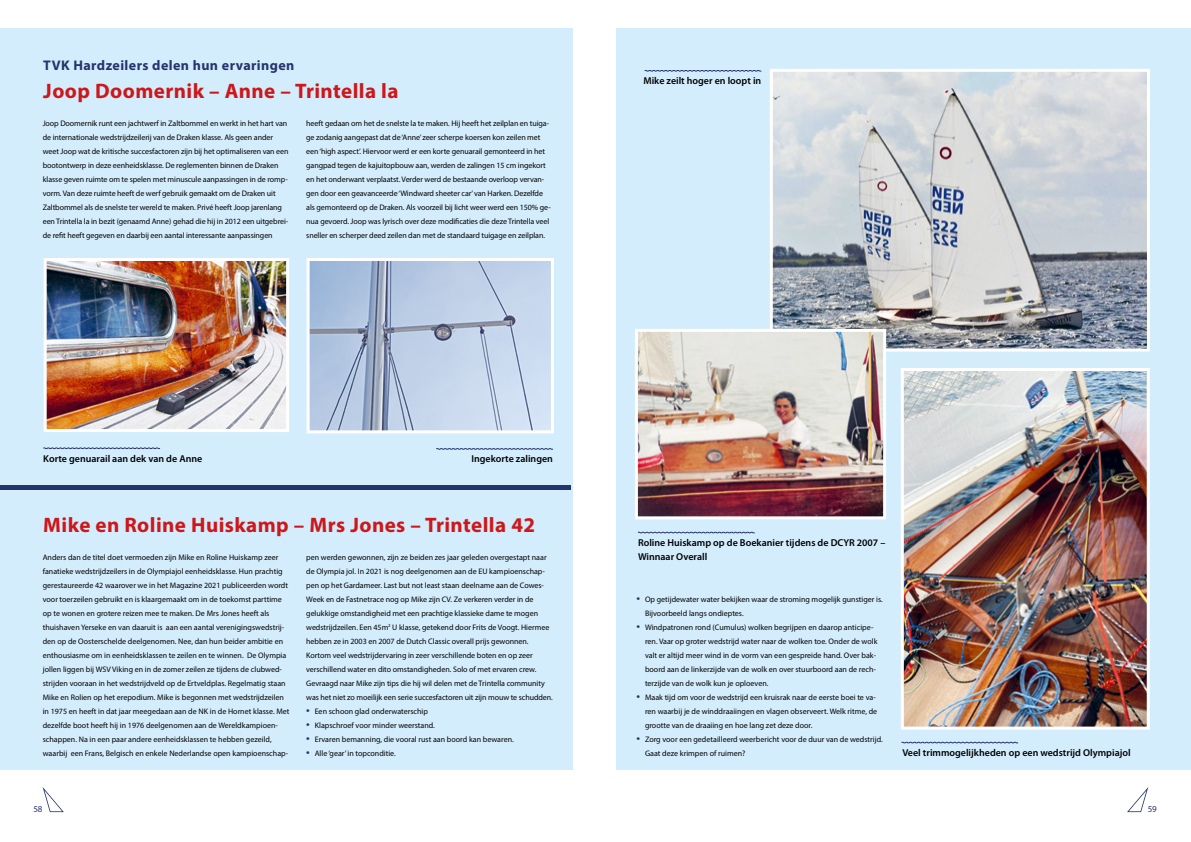
<style>
.page{position:relative;width:1191px;height:842px;background:#fff}
.page>*{position:absolute;margin:0;border:0;box-sizing:border-box;transform-origin:0 0}
.t1{font:700 21px "Myriad Pro";letter-spacing:.02em;color:#cd171a}
.t2{font:700 14px "Myriad Pro";letter-spacing:.03em;color:#25346d}
.t3{font:600 10px/14px "Myriad Pro";color:#000}
.t4{font:9px "Myriad Pro";color:#25346d}
.t5{font:8px/14px "Myriad Pro";letter-spacing:-.005em;color:#000}
.s1{font-size:13px;color:#25346d}
</style>
<div class="page">
<svg style="left:1127px;top:787px;width:21px;height:25px"></svg>
<svg style="left:43px;top:787px;width:21px;height:25px"></svg>
<div style="left:616px;top:28px;width:575px;height:742px;background:#d4edfc"></div>
<div style="left:0;top:28px;width:573px;height:742px;background:#d4edfc"></div>
<img style="left:48px;top:262px;width:237px;height:166px">
<div style="left:44px;top:258px;width:245px;height:174px;border:3px solid #fff"></div>
<img style="left:311px;top:262px;width:239px;height:167px">
<div style="left:307px;top:258px;width:247px;height:175px;border:3px solid #fff"></div>
<svg style="left:43px;top:447px;width:117px;height:2px"></svg>
<svg style="left:436px;top:448px;width:117px;height:2px"></svg>
<hr style="left:0;top:486px;width:571px;height:4px;background:#25346d">
<img style="left:904px;top:372px;width:241px;height:353px">
<div style="left:900px;top:368px;width:249px;height:361px;border:3px solid #fff"></div>
<img style="left:774px;top:73px;width:372px;height:275px">
<div style="left:770px;top:69px;width:380px;height:283px;border:3px solid #fff"></div>
<svg style="left:644px;top:70px;width:117px;height:2px"></svg>
<svg style="left:637px;top:532px;width:118px;height:1px"></svg>
<svg style="left:901px;top:742px;width:117px;height:1px"></svg>
<img style="left:639px;top:333px;width:243px;height:182px">
<div style="left:635px;top:329px;width:251px;height:190px;border:3px solid #fff"></div>
<h2 class="t2" style="left:43px;top:56px;width:253px">TVK Hardzeilers delen hun ervaringen</h2>
<h1 class="t1" style="left:43px;top:77px;width:357px">Joop Doomernik – Anne – Trintella la</h1>
<p class="t5" style="left:43px;top:116px;width:247px">Joop Doomernik runt een jachtwerf in Zaltbommel en werkt in het hart van de internationale wedstrijdzeilerij van de Draken klasse. Als geen ander weet Joop wat de kritische succesfactoren zijn bij het optimaliseren van een bootontwerp in deze eenheidsklasse. De reglementen binnen de Draken klasse geven ruimte om te spelen met minuscule aanpassingen in de romp&shy;vorm. Van deze ruimte heeft de werf gebruik gemaakt om de Draken uit Zaltbommel als de snelste ter wereld te maken. Privé heeft Joop jarenlang een Trintella la in bezit (genaamd Anne) gehad die hij in 2012 een uitgebrei&shy;de refit heeft gegeven en daarbij een aantal interessante aanpassingen</p>
<p class="t5" style="left:306px;top:116px;width:246px">heeft gedaan om het de snelste la te maken. Hij heeft het zeilplan en tuiga&shy;ge zodanig aangepast dat de ‘Anne’ zeer scherpe koersen kon zeilen met een ‘high aspect’. Hiervoor werd er een korte genuarail gemonteerd in het gangpad tegen de kajuitopbouw aan, werden de zalingen 15 cm ingekort en het onderwant verplaatst. Verder werd de bestaande overloop vervan&shy;gen door een geavanceerde ‘Windward sheeter car’ van Harken. Dezelfde als gemonteerd op de Draken. Als voorzeil bij licht weer werd een 150% ge&shy;nua gevoerd. Joop was lyrisch over deze modificaties die deze Trintella veel sneller en scherper deed zeilen dan met de standaard tuigage en zeilplan.</p>
<p class="t3" style="left:643px;top:73px;width:119px">Mike zeilt hoger en loopt in</p>
<p class="t3" style="left:43px;top:451px;width:160px">Korte genuarail aan dek van de Anne</p>
<p class="t3" style="left:471px;top:451px;width:83px">Ingekorte zalingen</p>
<h1 class="t1" style="left:43px;top:511px;width:493px">Mike en Roline Huiskamp – Mrs Jones – Trintella 42</h1>
<p class="t5" style="left:43px;top:550px;width:248px">Anders dan de titel doet vermoeden zijn Mike en Roline Huiskamp zeer fanatieke wedstrijdzeilers in de Olympiajol eenheidsklasse. Hun prachtig gerestaureerde 42 waarover we in het Magazine 2021 publiceerden wordt voor toerzeilen gebruikt en is klaargemaakt om in de toekomst parttime op te wonen en grotere reizen mee te maken. De Mrs Jones heeft als thuishaven Yerseke en van daaruit is aan een aantal verenigingswedstrij&shy;den op de Oosterschelde deelgenomen. Nee, dan hun beider ambitie en enthousiasme om in eenheidsklassen te zeilen en te winnen. De Olympia jollen liggen bij WSV Viking en in de zomer zeilen ze tijdens de clubwed&shy;strijden vooraan in het wedstrijdveld op de Ertveldplas. Regelmatig staan Mike en Rolien op het erepodium. Mike is begonnen met wedstrijdzeilen in 1975 en heeft in dat jaar meegedaan aan de NK in de Hornet klasse. Met dezelfde boot heeft hij in 1976 deelgenomen aan de Wereldkampioen&shy;schappen. Na in een paar andere eenheidsklassen te hebben gezeild, waarbij een Frans, Belgisch en enkele Nederlandse open kampioenschap-</p>
<p class="t5" style="left:306px;top:550px;width:248px">pen werden gewonnen, zijn ze beiden zes jaar geleden overgestapt naar de Olympia jol. In 2021 is nog deelgenomen aan de EU kampioenschap&shy;pen op het Gardameer. Last but not least staan deelname aan de Cowes-Week en de Fastnetrace nog op Mike zijn CV. Ze verkeren verder in de gelukkige omstandigheid met een prachtige klassieke dame te mogen wedstrijdzeilen. Een 45m<sup>2</sup> U klasse, getekend door Frits de Voogt. Hiermee hebben ze in 2003 en 2007 de Dutch Classic overall prijs gewonnen.<br>Kortom veel wedstrijdervaring in zeer verschillende boten en op zeer verschillend water en dito omstandigheden. Solo of met ervaren crew.<br>Gevraagd naar Mike zijn tips die hij wil delen met de Trintella community was het niet zo moeilijk een serie succesfactoren uit zijn mouw te schudden.</p>
<p class="t5" style="left:306px;top:704px;width:123px"><span class="s1">•</span> Een schoon glad onderwaterschip</p>
<p class="t5" style="left:306px;top:718px;width:130px"><span class="s1">•</span> Klapschroef voor minder weerstand.</p>
<p class="t5" style="left:306px;top:732px;width:209px"><span class="s1">•</span> Ervaren bemanning, die vooral rust aan boord kan bewaren.</p>
<p class="t5" style="left:306px;top:746px;width:91px"><span class="s1">•</span> Alle ‘gear’ in topconditie.</p>
<p class="t3" style="left:638px;top:535px;width:249px">Roline Huiskamp op de Boekanier tijdens de DCYR 2007 –<br>Winnaar Overall</p>
<p class="t5" style="left:645px;top:592px;width:239px;text-indent:-9px"><span class="s1">•</span> Op getijdewater water bekijken waar de stroming mogelijk gunstiger is.<br>Bijvoorbeeld langs ondieptes.</p>
<p class="t5" style="left:645px;top:620px;width:234px;text-indent:-9px"><span class="s1">•</span> Windpatronen rond (Cumulus) wolken begrijpen en daarop anticipe&shy;ren. Vaar op groter wedstrijd water naar de wolken toe. Onder de wolk valt er altijd meer wind in de vorm van een gespreide hand. Over bak&shy;boord aan de linkerzijde van de wolk en over stuurboord aan de rech&shy;terzijde van de wolk kun je oploeven.</p>
<p class="t5" style="left:645px;top:690px;width:234px;text-indent:-9px"><span class="s1">•</span> Maak tijd om voor de wedstrijd een kruisrak naar de eerste boei te va&shy;ren waarbij je de winddraaiingen en vlagen observeert. Welk ritme, de grootte van de draaiing en hoe lang zet deze door.</p>
<p class="t5" style="left:645px;top:732px;width:239px;text-indent:-9px"><span class="s1">•</span> Zorg voor een gedetailleerd weerbericht voor de duur van de wedstrijd.<br>Gaat deze krimpen of ruimen?</p>
<p class="t3" style="left:902px;top:745px;width:230px">Veel trimmogelijkheden op een wedstrijd Olympiajol</p>
<p class="t4" style="left:33px;top:803px;width:11px">58</p>
<p class="t4" style="left:1147px;top:803px;width:11px">59</p>
</div>
